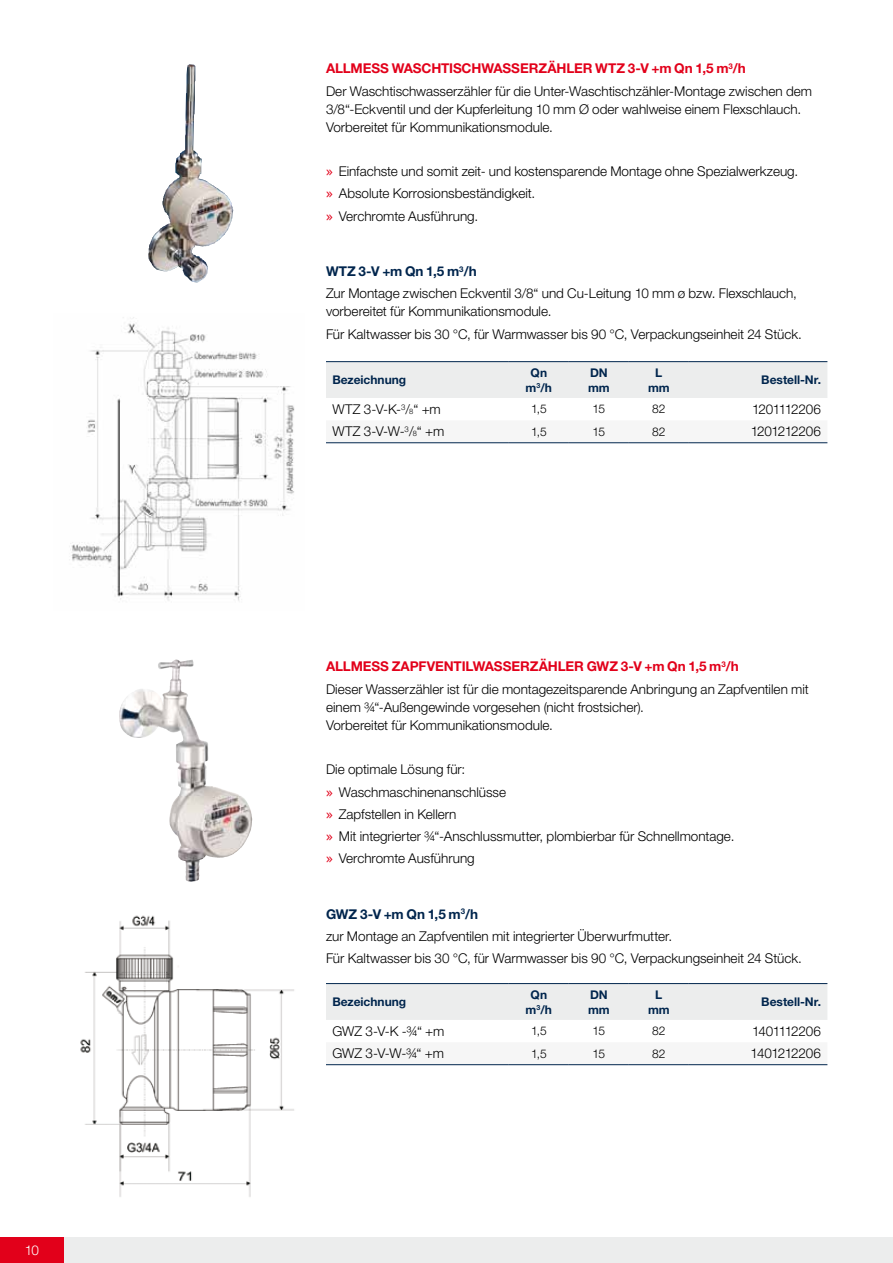
<style>
.page{position:relative;width:893px;height:1263px;background:#fff}
.page>*{position:absolute;margin:0;border:0;box-sizing:border-box;transform-origin:0 0}
.t1{font:300 13.5px/22.2px "Helvetica Neue LT Std";color:#000}
.t2{font:300 13.5px "Helvetica Neue LT Std";letter-spacing:-.04em;color:#000}
.t3{font:300 13.5px "Helvetica Neue LT Std";color:#fff}
.t4{font:700 12px/15px "Helvetica Neue LT Std";color:#00254d;text-align:center}
.t5{font:300 12px "Helvetica Neue LT Std";letter-spacing:-.035em;color:#000}
.s1{font-weight:700;color:#e2001a}
.s2{font-family:"Lucida Grande";font-weight:400;color:#e2001a}
.s3{font-weight:700;color:#00254d}
.s4{font-size:7.5px}
</style>
<div class="page">
<div style="left:0;top:1237px;width:893px;height:26px;background:#eceded"></div>
<div style="left:0;top:1237px;width:64px;height:26px;background:#e2001a"></div>
<div style="left:326px;top:984px;width:501px;height:36px;background:#eceded"></div>
<hr style="left:326px;top:983px;width:183px;height:1px;background:#00254d">
<hr style="left:509px;top:983px;width:60px;height:1px;background:#00254d">
<hr style="left:569px;top:983px;width:60px;height:1px;background:#00254d">
<hr style="left:629px;top:983px;width:60px;height:1px;background:#00254d">
<hr style="left:689px;top:983px;width:138px;height:1px;background:#00254d">
<hr style="left:326px;top:1064px;width:183px;height:1px;background:#00254d">
<hr style="left:509px;top:1064px;width:60px;height:1px;background:#00254d">
<hr style="left:569px;top:1064px;width:60px;height:1px;background:#00254d">
<hr style="left:629px;top:1064px;width:60px;height:1px;background:#00254d">
<hr style="left:689px;top:1064px;width:138px;height:1px;background:#00254d">
<img style="left:148px;top:65px;width:60px;height:218px">
<img style="left:70px;top:317px;width:225px;height:284px">
<img style="left:80px;top:915px;width:214px;height:282px">
<img style="left:132px;top:660px;width:43px;height:45px">
<div style="left:326px;top:362px;width:501px;height:36px;background:#eceded"></div>
<hr style="left:326px;top:361px;width:183px;height:1px;background:#00254d">
<hr style="left:509px;top:361px;width:60px;height:1px;background:#00254d">
<hr style="left:569px;top:361px;width:60px;height:1px;background:#00254d">
<hr style="left:629px;top:361px;width:60px;height:1px;background:#00254d">
<hr style="left:689px;top:361px;width:138px;height:1px;background:#00254d">
<hr style="left:326px;top:442px;width:183px;height:1px;background:#00254d">
<hr style="left:509px;top:442px;width:60px;height:1px;background:#00254d">
<hr style="left:569px;top:442px;width:60px;height:1px;background:#00254d">
<hr style="left:629px;top:442px;width:60px;height:1px;background:#00254d">
<hr style="left:689px;top:442px;width:138px;height:1px;background:#00254d">
<p class="t3" style="left:25px;top:1241px;width:16px">10</p>
<p class="t1" style="left:326px;top:57px;width:488px"><span class="s1">Allmess Waschtischwasserzähler WTZ 3-V +m Qn 1,5 m</span><sup>3</sup><span class="s1">/h<br></span>Der Waschtischwasserzähler für die Unter-Waschtischzähler-Montage zwischen dem</p>
<p class="t1" style="left:326px;top:100px;width:477px;line-height:18px">3/8“-Eckventil und der Kupferleitung 10 mm Ø oder wahlweise einem Flexschlauch.<br>Vorbereitet für Kommunikationsmodule.</p>
<p class="t1" style="left:326px;top:160px;width:474px"><span class="s2">»</span> Einfachste und somit zeit- und kostensparende Montage ohne Spezialwerkzeug. <span class="s2">»</span> Absolute Korrosionsbeständigkeit.<br><span class="s2">»</span> Verchromte Ausführung.</p>
<p class="t1" style="left:326px;top:260px;width:472px"><span class="s3">WTZ 3-V +m Qn 1,5 m</span><sup>3</sup><span class="s3">/h<br></span>Zur Montage zwischen Eckventil 3/8“ und Cu-Leitung 10 mm ø bzw. Flexschlauch,</p>
<p class="t1" style="left:326px;top:300px;width:477px">vorbereitet für Kommunikationsmodule.<br>Für Kaltwasser bis 30 °C, für Warmwasser bis 90 °C, Verpackungseinheit 24 Stück.</p>
<p class="t4" style="left:332px;top:372px;width:75px">Bezeichnung</p>
<p class="t4" style="left:526px;top:365px;width:28px">Qn m<sup>3</sup>/h</p>
<p class="t4" style="left:588px;top:365px;width:23px;text-align:left">DN mm</p>
<p class="t4" style="left:648px;top:365px;width:23px">L mm</p>
<p class="t4" style="left:761px;top:372px;width:61px">Bestell-Nr.</p>
<p class="t1" style="left:332px;top:398px;width:110px">WTZ 3-V-K-<sup>3</sup>/<span class="s4">8</span>“ +m</p>
<p class="t5" style="left:531px;top:402px;width:17px">1,5</p>
<p class="t5" style="left:593px;top:402px;width:14px">15</p>
<p class="t5" style="left:652px;top:402px;width:15px">82</p>
<p class="t2" style="left:752px;top:401px;width:70px">1201112206</p>
<p class="t1" style="left:332px;top:420px;width:113px">WTZ 3-V-W-<sup>3</sup>/<span class="s4">8</span>“ +m</p>
<p class="t5" style="left:531px;top:424px;width:17px">1,5</p>
<p class="t5" style="left:593px;top:424px;width:14px">15</p>
<p class="t5" style="left:652px;top:424px;width:15px">82</p>
<p class="t2" style="left:751px;top:423px;width:72px">1201212206</p>
<p class="t1" style="left:326px;top:655px;width:484px"><span class="s1">Allmess Zapfventilwasserzähler GWZ 3-V +m Qn 1,5 m</span><sup>3</sup><span class="s1">/h<br></span>Dieser Wasserzähler ist für die montagezeitsparende Anbringung an Zapfventilen mit</p>
<p class="t1" style="left:326px;top:698px;width:319px;line-height:18px">einem 3/4“-Außengewinde vorgesehen (nicht frostsicher).<br>Vorbereitet für Kommunikationsmodule.</p>
<p class="t1" style="left:326px;top:758px;width:410px">Die optimale Lösung für:<br><span class="s2">»</span> Waschmaschinenanschlüsse<br><span class="s2">»</span> Zapfstellen in Kellern<br><span class="s2">»</span> Mit integrierter 3/4“-Anschlussmutter, plombierbar für Schnellmontage. <span class="s2">»</span> Verchromte Ausführung</p>
<p class="t1" style="left:326px;top:902px;width:477px"><span class="s3">GWZ 3-V +m Qn 1,5 m</span><sup>3</sup><span class="s3">/h<br></span>zur Montage an Zapfventilen mit integrierter Überwurfmutter.<br>Für Kaltwasser bis 30 °C, für Warmwasser bis 90 °C, Verpackungseinheit 24 Stück.</p>
<p class="t4" style="left:332px;top:994px;width:75px">Bezeichnung</p>
<p class="t4" style="left:526px;top:986px;width:28px">Qn m<sup>3</sup>/h</p>
<p class="t4" style="left:588px;top:986px;width:23px;text-align:left">DN mm</p>
<p class="t4" style="left:648px;top:986px;width:23px">L mm</p>
<p class="t4" style="left:761px;top:994px;width:61px">Bestell-Nr.</p>
<p class="t1" style="left:332px;top:1020px;width:114px">GWZ 3-V-K -3/4“ +m</p>
<p class="t5" style="left:531px;top:1024px;width:17px">1,5</p>
<p class="t5" style="left:593px;top:1024px;width:14px">15</p>
<p class="t5" style="left:652px;top:1024px;width:15px">82</p>
<p class="t2" style="left:752px;top:1023px;width:70px">1401112206</p>
<p class="t1" style="left:332px;top:1042px;width:113px">GWZ 3-V-W-3/4“ +m</p>
<p class="t5" style="left:531px;top:1046px;width:17px">1,5</p>
<p class="t5" style="left:593px;top:1046px;width:14px">15</p>
<p class="t5" style="left:652px;top:1046px;width:15px">82</p>
<p class="t2" style="left:751px;top:1045px;width:72px">1401212206</p>
</div>
